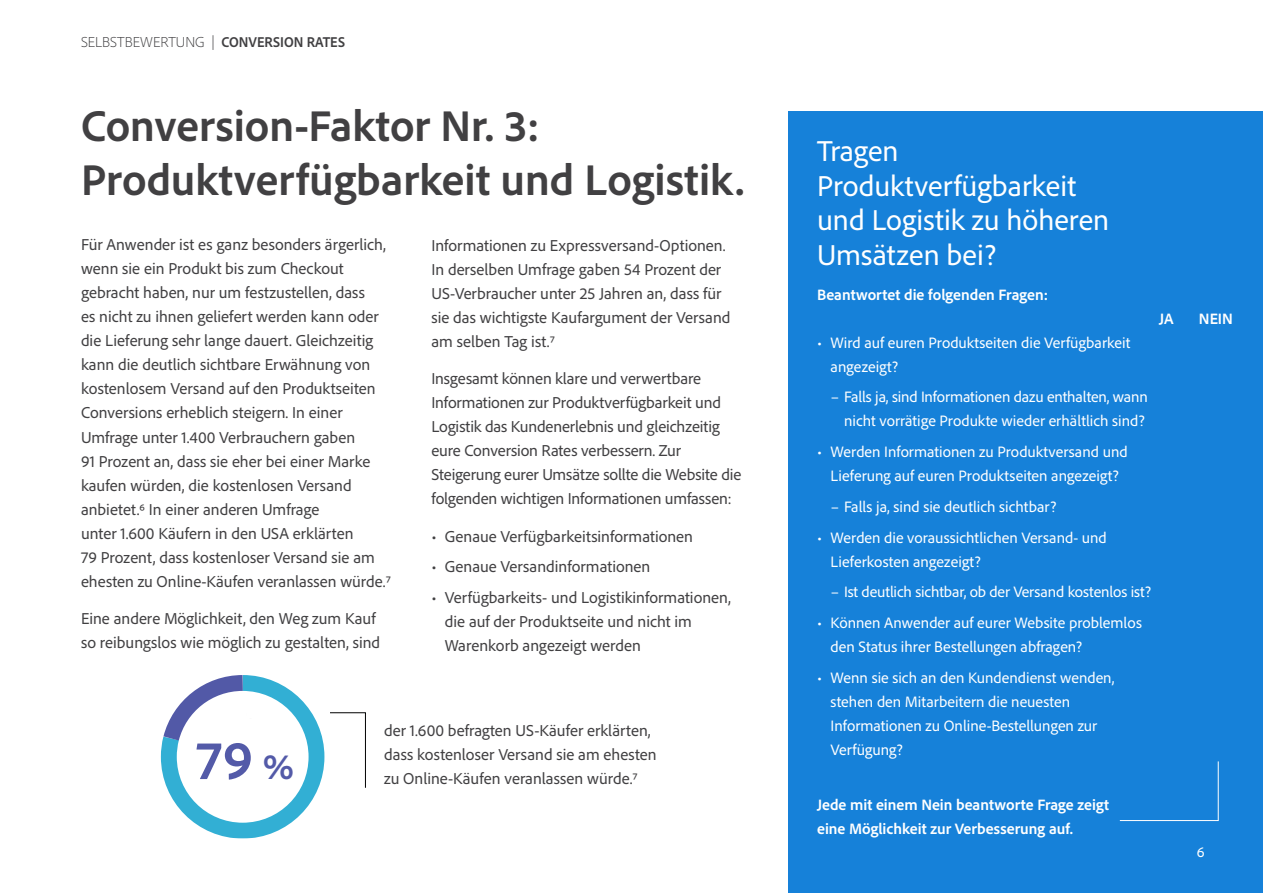
<style>
.page{position:relative;width:1263px;height:893px;background:#fff}
.page>*{position:absolute;margin:0;border:0;box-sizing:border-box;transform-origin:0 0}
.t1{font:700 56.1px "Adobe Clean";color:#535aa8}
.t2{font:700 45px/54px "Adobe Clean";color:#414042}
.t3{font:30px/34.5px "Adobe Clean";color:#fff}
.t4{font:16.5px/24px "Adobe Clean";color:#414042}
.t5{font:15.75px/24px "Adobe Clean";color:#fff}
.t6{font:700 15.75px/24px "Adobe Clean";color:#fff}
.t7{font:300 15px "Adobe Clean";color:#414042}
.t8{font:15px "Adobe Clean";color:#fff}
.s1{font-weight:700;font-stretch:semi-condensed}
.s2{font-size:37.05px}
</style>
<div class="page">
<div style="left:788px;top:111px;width:475px;height:782px;background:#1681d9"></div>
<svg style="left:1119px;top:761px;width:100px;height:60px"></svg>
<svg style="left:160px;top:675px;width:206px;height:164px"></svg>
<p class="t7" style="left:81px;top:32px;width:266px">SELBSTBEWERTUNG | <span class="s1">CONVERSION RATES</span></p>
<h2 class="t2" style="left:81px;top:97px;width:665px">Conversion-Faktor Nr. 3:<br>Produktverfügbarkeit und Logistik.</h2>
<p class="t4" style="left:81px;top:232px;width:311px">Für Anwender ist es ganz besonders ärgerlich, wenn sie ein Produkt bis zum Checkout gebracht haben, nur um festzustellen, dass<br>es nicht zu ihnen geliefert werden kann oder die Lieferung sehr lange dauert. Gleichzeitig kann die deutlich sichtbare Erwähnung von kostenlosem Versand auf den Produktseiten Conversions erheblich steigern. In einer Umfrage unter 1.400 Verbrauchern gaben<br>91 Prozent an, dass sie eher bei einer Marke kaufen würden, die kostenlosen Versand anbietet.6 In einer anderen Umfrage<br>unter 1.600 Käufern in den USA erklärten<br>79 Prozent, dass kostenloser Versand sie am ehesten zu Online-Käufen veranlassen würde.7</p>
<p class="t4" style="left:81px;top:606px;width:301px">Eine andere Möglichkeit, den Weg zum Kauf so reibungslos wie möglich zu gestalten, sind</p>
<p class="t4" style="left:431px;top:232px;width:301px">Informationen zu Expressversand-Optionen.<br>In derselben Umfrage gaben 54 Prozent der US-Verbraucher unter 25 Jahren an, dass für sie das wichtigste Kaufargument der Versand am selben Tag ist.7</p>
<p class="t4" style="left:431px;top:366px;width:311px">Insgesamt können klare und verwertbare Informationen zur Produktverfügbarkeit und Logistik das Kundenerlebnis und gleichzeitig eure Conversion Rates verbessern. Zur Steigerung eurer Umsätze sollte die Website die folgenden wichtigen Informationen umfassen:</p>
<p class="t4" style="left:431px;top:524px;width:263px">• Genaue Verfügbarkeitsinformationen</p>
<p class="t4" style="left:431px;top:554px;width:220px">• Genaue Versandinformationen</p>
<p class="t4" style="left:445px;top:585px;width:288px;text-indent:-13px">• Verfügbarkeits- und Logistikinformationen, die auf der Produktseite und nicht im<br>Warenkorb angezeigt werden</p>
<h1 class="t1" style="left:196px;top:724px;width:100px">79 <span class="s2">%</span></h1>
<p class="t4" style="left:384px;top:718px;width:274px">der 1.600 befragten US-Käufer erklärten, dass kostenloser Versand sie am ehesten</p>
<p class="t4" style="left:384px;top:766px;width:255px">zu Online-Käufen veranlassen würde.7</p>
<h3 class="t3" style="left:817px;top:133px;width:294px">Tragen<br>Produktverfügbarkeit und Logistik zu höheren<br>Umsätzen bei?</h3>
<p class="t6" style="left:817px;top:282px;width:232px">Beantwortet die folgenden Fragen:</p>
<p class="t5" style="left:831px;top:330px;width:301px;text-indent:-13px">• Wird auf euren Produktseiten die Verfügbarkeit angezeigt?</p>
<p class="t5" style="left:831px;top:384px;width:319px;text-align:right">– Falls ja, sind Informationen dazu enthalten, wann nicht vorrätige Produkte wieder erhältlich sind?</p>
<p class="t5" style="left:817px;top:439px;width:312px;text-align:center">• Werden Informationen zu Produktversand und<br>Lieferung auf euren Produktseiten angezeigt?</p>
<p class="t5" style="left:831px;top:494px;width:227px">– Falls ja, sind sie deutlich sichtbar?</p>
<p class="t5" style="left:831px;top:525px;width:278px;text-indent:-13px">• Werden die voraussichtlichen Versand- und<br>Lieferkosten angezeigt?</p>
<p class="t5" style="left:831px;top:579px;width:322px">– Ist deutlich sichtbar, ob der Versand kostenlos ist?</p>
<p class="t5" style="left:831px;top:610px;width:313px;text-indent:-13px">• Können Anwender auf eurer Website problemlos den Status ihrer Bestellungen abfragen?</p>
<p class="t5" style="left:831px;top:665px;width:285px;text-indent:-13px">• Wenn sie sich an den Kundendienst wenden, stehen den Mitarbeitern die neuesten Informationen zu Online-Bestellungen zur Verfügung?</p>
<p class="t6" style="left:817px;top:792px;width:293px">Jede mit einem Nein beantworte Frage zeigt eine Möglichkeit zur Verbesserung auf.</p>
<p class="t6" style="left:1159px;top:306px;width:16px">JA</p>
<p class="t6" style="left:1199px;top:306px;width:36px">NEIN</p>
<p class="t8" style="left:1197px;top:842px;width:9px">6</p>
</div>
